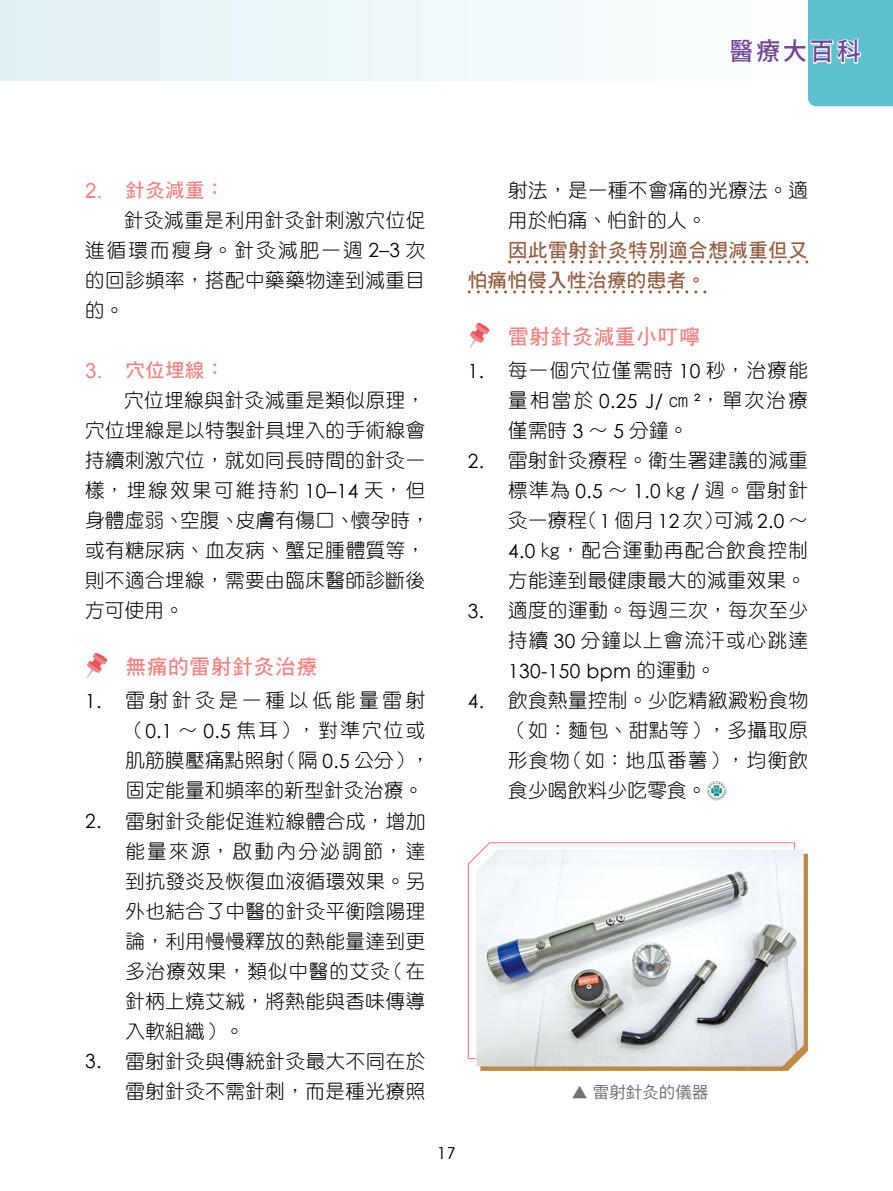
<style>
.page{position:relative;width:893px;height:1191px;background:#fff}
.page>*{position:absolute;margin:0;border:0;box-sizing:border-box;transform-origin:0 0}
.t1{font:24.75px "Gen Seki Gothic TW M";letter-spacing:.11em;color:#724598}
.t2{font:21px "DF Hei Std W7";letter-spacing:.04em;color:#ef8585}
.t3{font:19.5px/30px "DF Yuan W3 WIN BF";letter-spacing:.03em;color:#000;text-align:justify}
.t4{font:19.5px/30px "DF Yuan W3 WIN BF";letter-spacing:.065em;color:#000;text-align:right}
.t5{font:19.5px/30px "DF Hei Std W7";letter-spacing:.025em;color:#945f42}
.t6{font:19.5px "DF Hei Std W7";letter-spacing:.02em;color:#ef8585}
.t7{font:19.5px "Century Gothic";letter-spacing:.02em;color:#000}
.t8{font:16.5px "DF Hei Std W5";color:#727171}
.t9{font:16.5px "Avant Garde IT Cby BT";color:#000}
.s1{font-family:"Arial";font-size:21px}
.s2{font-family:"Century Gothic"}
.s3{font-family:"DF Yuan W3 WIN BF"}
</style>
<div class="page">
<img style="left:87px;top:653px;width:18px;height:25px">
<img style="left:87px;top:657px;width:21px;height:19px">
<svg style="left:508px;top:260px;width:300px;height:3px"></svg>
<svg style="left:468px;top:290px;width:238px;height:3px"></svg>
<img style="left:707px;top:781px;width:19px;height:19px">
<img style="left:469px;top:323px;width:18px;height:25px">
<img style="left:469px;top:327px;width:21px;height:19px">
<svg style="left:468px;top:842px;width:327px;height:217px"></svg>
<img style="left:480px;top:853px;width:328px;height:218px">
<img style="left:476px;top:849px;width:328px;height:217px">
<svg style="left:808px;top:0;width:85px;height:106px"></svg>
<p class="t1" style="left:729px;top:37px;width:133px">醫療大百科</p>
<p class="t6" style="left:85px;top:180px;width:141px"><span class="s1">2.</span> 針灸減重：</p>
<p class="t3" style="left:85px;top:205px;width:342px;text-indent:39px">針灸減重是利用針灸針刺激穴位促進循環而瘦身。針灸減肥一週 <span class="s2">2–3</span> 次的回診頻率，搭配中藥藥物達到減重目的。</p>
<p class="t6" style="left:85px;top:360px;width:141px"><span class="s1">3.</span> 穴位埋線：</p>
<p class="t3" style="left:85px;top:385px;width:347px;text-align:left;text-indent:39px">穴位埋線與針灸減重是類似原理，穴位埋線是以特製針具埋入的手術線會持續刺激穴位，就如同長時間的針灸一樣，埋線效果可維持約 <span class="s2">10–14</span> 天，但身體虛弱、空腹、皮膚有傷口、懷孕時，或有糖尿病、血友病、蟹足腫體質等，則不適合埋線，需要由臨床醫師診斷後方可使用。</p>
<p class="t2" style="left:125px;top:655px;width:193px">無痛的雷射針灸治療</p>
<p class="t3" style="left:125px;top:685px;width:306px;text-align:left;text-indent:-40px"><span class="s2">1.</span> 雷射針灸是一種以低能量雷射（<span class="s2">0.1</span> ～ <span class="s2">0.5</span> 焦耳），對準穴位或肌筋膜壓痛點照射（隔 <span class="s2">0.5</span> 公分），固定能量和頻率的新型針灸治療。</p>
<p class="t3" style="left:125px;top:805px;width:301px;text-indent:-40px"><span class="s2">2.</span> 雷射針灸能促進粒線體合成，增加能量來源，啟動內分泌調節，達到抗發炎及恢復血液循環效果。另外也結合了中醫的針灸平衡陰陽理論，利用慢慢釋放的熱能量達到更多治療效果，類似中醫的艾灸（在針柄上燒艾絨，將熱能與香味傳導入軟組織）。</p>
<p class="t3" style="left:85px;top:1045px;width:342px;text-align:right"><span class="s2">3.</span> 雷射針灸與傳統針灸最大不同在於雷射針灸不需針刺，而是種光療照</p>
<p class="t3" style="left:508px;top:175px;width:301px">射法，是一種不會痛的光療法。適用於怕痛、怕針的人。</p>
<p class="t5" style="left:468px;top:235px;width:342px;text-indent:40px">因此雷射針灸特別適合想減重但又怕痛怕侵入性治療的患者。</p>
<p class="t2" style="left:508px;top:325px;width:193px">雷射針灸減重小叮嚀</p>
<p class="t3" style="left:508px;top:355px;width:301px;text-indent:-40px"><span class="s2">1.</span> 每一個穴位僅需時 <span class="s2">10</span> 秒，治療能量相當於 <span class="s2">0.25 J/</span> ㎝ <span class="s2">²</span>，單次治療僅需時 <span class="s2">3</span> ～ <span class="s2">5</span> 分鐘。</p>
<p class="t3" style="left:508px;top:445px;width:301px;text-indent:-40px"><span class="s2">2.</span> 雷射針灸療程。衛生署建議的減重標準為 <span class="s2">0.5</span> ～ <span class="s2">1.0</span> ㎏ <span class="s2">/</span> 週。雷射針灸一療程（<span class="s2">1</span> 個月 <span class="s2">12</span> 次）可減 <span class="s2">2.0</span> ～<span class="s2">4.0</span> ㎏，配合運動再配合飲食控制方能達到最健康最大的減重效果。</p>
<p class="t4" style="left:468px;top:595px;width:342px"><span class="s2">3.</span> 適度的運動。每週三次，每次至少持續 <span class="s2">30</span> 分鐘以上會流汗或心跳達</p>
<p class="t7" style="left:508px;top:657px;width:209px">130-150 bpm <span class="s3">的運動。</span></p>
<p class="t3" style="left:508px;top:685px;width:301px;text-indent:-40px"><span class="s2">4.</span> 飲食熱量控制。少吃精緻澱粉食物（如：麵包、甜點等），多攝取原形食物（如：地瓜番薯），均衡飲食少喝飲料少吃零食。</p>
<p class="t8" style="left:572px;top:1083px;width:138px">▲ 雷射針灸的儀器</p>
<p class="t9" style="left:437px;top:1143px;width:20px">17</p>
</div>
